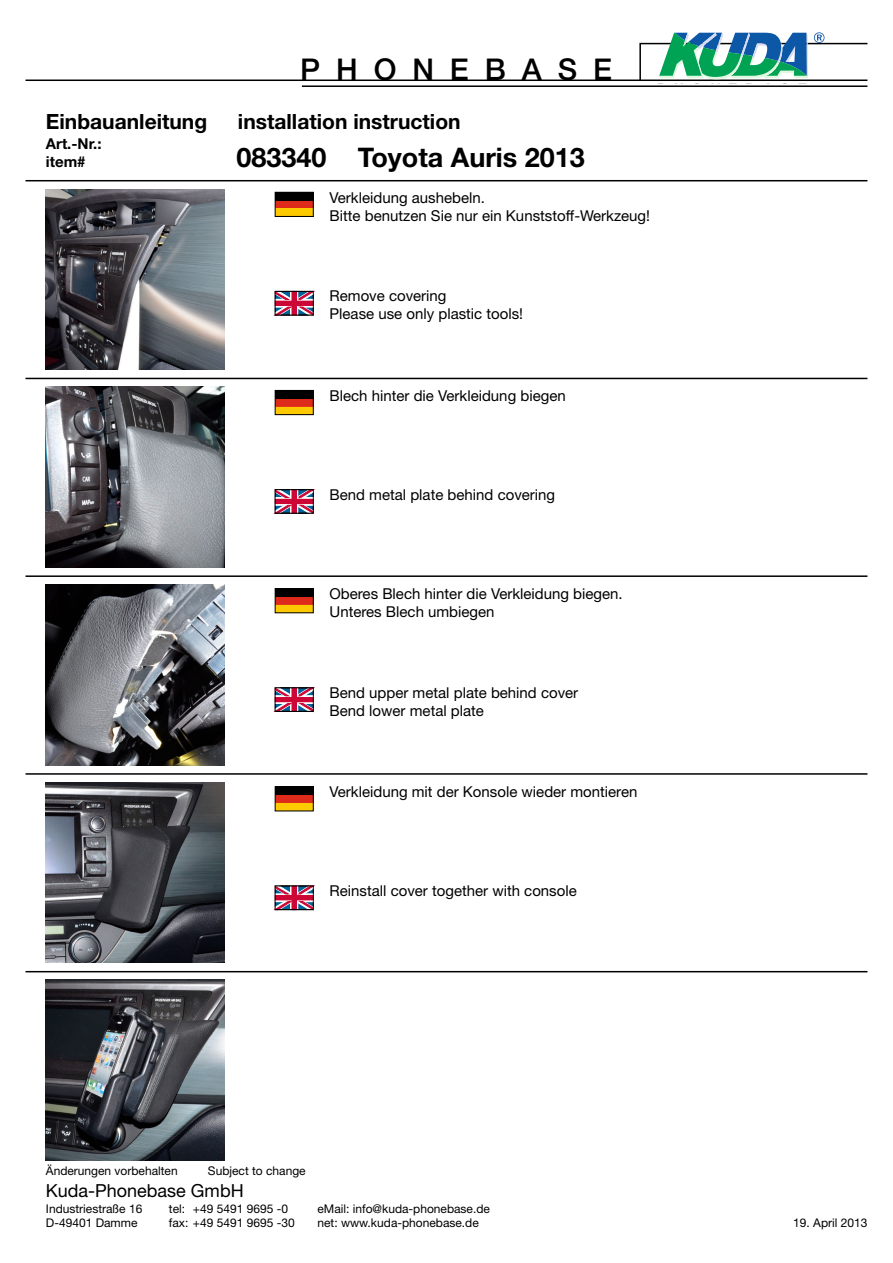
<style>
.page{position:relative;width:893px;height:1263px;background:#fff}
.page>*{position:absolute;margin:0;border:0;box-sizing:border-box;transform-origin:0 0}
.t1{font:500 30px "Helvetica Neue";letter-spacing:.53em;color:#000}
.t2{font:700 27px "Helvetica Neue";color:#000}
.t3{font:700 21px "Helvetica Neue";color:#000}
.t4{font:18px "Helvetica Neue";color:#000}
.t5{font:15px/18px "Helvetica Neue";color:#000}
.t6{font:700 15px/18px "Helvetica Neue";color:#000}
.t7{font:12px "Helvetica Neue";color:#000}
</style>
<div class="page">
<hr style="left:26px;top:80px;width:841px;height:1px;background:#000">
<hr style="left:302px;top:85px;width:565px;height:2px;background:#000">
<svg style="left:275px;top:192px;width:38px;height:25px"></svg>
<svg style="left:275px;top:390px;width:38px;height:25px"></svg>
<svg style="left:275px;top:291px;width:39px;height:24px"></svg>
<svg style="left:639px;top:32px;width:229px;height:49px"></svg>
<svg style="left:275px;top:489px;width:39px;height:24px"></svg>
<svg style="left:275px;top:588px;width:38px;height:25px"></svg>
<svg style="left:275px;top:786px;width:38px;height:25px"></svg>
<svg style="left:275px;top:687px;width:39px;height:25px"></svg>
<svg style="left:275px;top:886px;width:39px;height:24px"></svg>
<img style="left:46px;top:189px;width:179px;height:181px">
<img style="left:46px;top:387px;width:179px;height:180px">
<img style="left:46px;top:584px;width:179px;height:181px">
<img style="left:46px;top:782px;width:179px;height:181px">
<img style="left:46px;top:980px;width:179px;height:181px">
<hr style="left:26px;top:180px;width:841px;height:1px;background:#000">
<hr style="left:26px;top:378px;width:841px;height:1px;background:#000">
<hr style="left:26px;top:575px;width:841px;height:2px;background:#000">
<hr style="left:26px;top:773px;width:841px;height:2px;background:#000">
<hr style="left:26px;top:971px;width:841px;height:1px;background:#000">
<h1 class="t1" style="left:300px;top:51px;width:313px">PHONEBASE</h1>
<h3 class="t3" style="left:46px;top:109px;width:163px">Einbauanleitung</h3>
<h3 class="t3" style="left:238px;top:109px;width:224px">installation instruction</h3>
<p class="t6" style="left:46px;top:135px;width:57px">Art.-Nr.: item#</p>
<h2 class="t2" style="left:236px;top:140px;width:350px">083340 Toyota Auris 2013</h2>
<p class="t5" style="left:330px;top:188px;width:322px">Verkleidung aushebeln.<br>Bitte benutzen Sie nur ein Kunststoff-Werkzeug!</p>
<p class="t5" style="left:330px;top:287px;width:195px">Remove covering<br>Please use only plastic tools!</p>
<p class="t5" style="left:330px;top:386px;width:238px">Blech hinter die Verkleidung biegen</p>
<p class="t5" style="left:330px;top:485px;width:227px">Bend metal plate behind covering</p>
<p class="t5" style="left:330px;top:584px;width:295px">Oberes Blech hinter die Verkleidung biegen.<br>Unteres Blech umbiegen</p>
<p class="t5" style="left:330px;top:683px;width:250px">Bend upper metal plate behind cover<br>Bend lower metal plate</p>
<p class="t5" style="left:330px;top:782px;width:309px">Verkleidung mit der Konsole wieder montieren</p>
<p class="t5" style="left:330px;top:881px;width:249px">Reinstall cover together with console</p>
<p class="t7" style="left:46px;top:1163px;width:133px">Änderungen vorbehalten</p>
<p class="t7" style="left:208px;top:1163px;width:99px">Subject to change</p>
<p class="t7" style="left:46px;top:1201px;width:98px">Industriestraße 16</p>
<p class="t7" style="left:169px;top:1201px;width:121px">tel: +49 5491 9695 -0</p>
<p class="t7" style="left:317px;top:1201px;width:174px">eMail: info@kuda-phonebase.de</p>
<p class="t7" style="left:46px;top:1216px;width:93px">D-49401 Damme</p>
<p class="t7" style="left:169px;top:1216px;width:127px">fax: +49 5491 9695 -30</p>
<p class="t7" style="left:317px;top:1216px;width:163px">net: www.kuda-phonebase.de</p>
<p class="t4" style="left:46px;top:1180px;width:199px">Kuda-Phonebase GmbH</p>
<p class="t7" style="left:793px;top:1216px;width:76px">19. April 2013</p>
</div>
